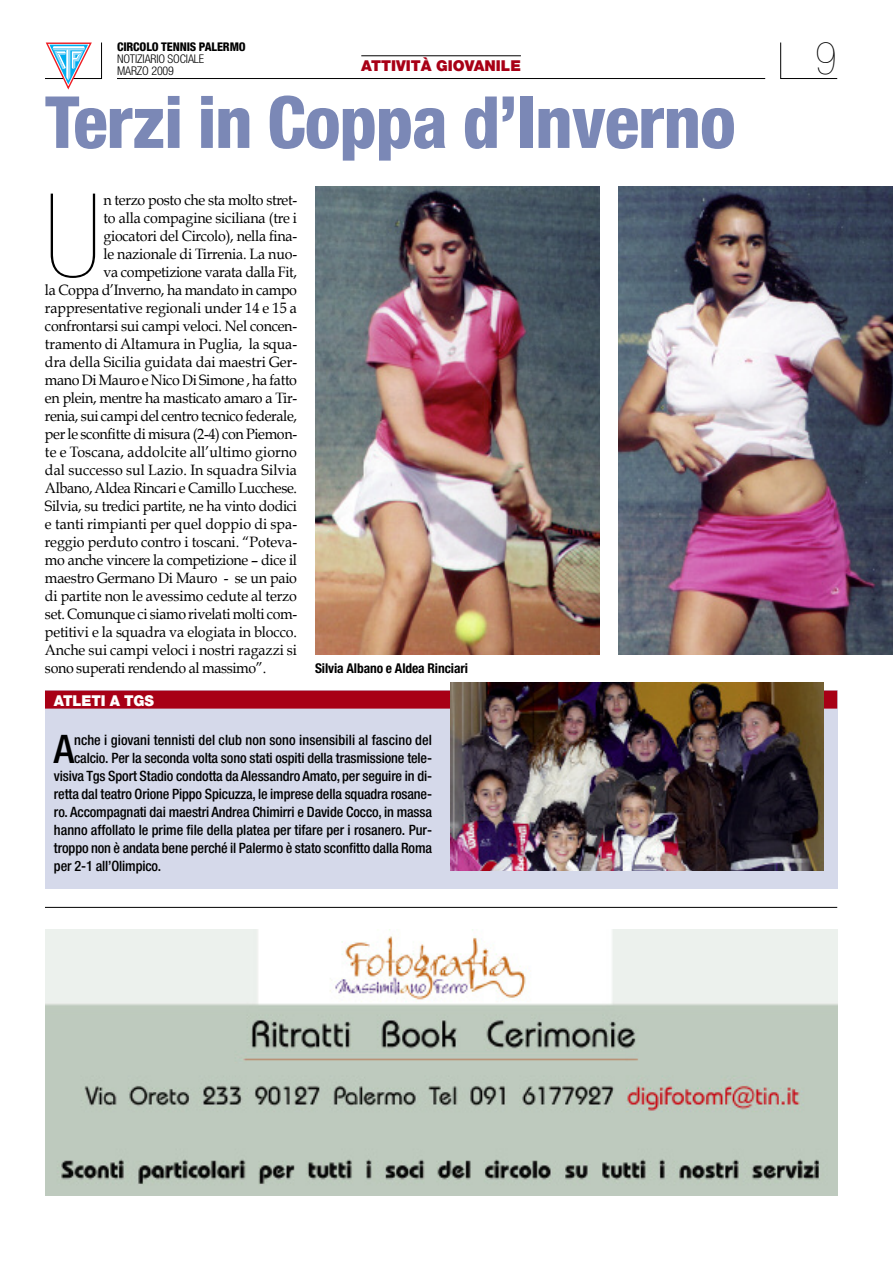
<style>
.page{position:relative;width:893px;height:1263px;background:#fff}
.page>*{position:absolute;margin:0;border:0;box-sizing:border-box;transform-origin:0 0}
.t1{font:900 condensed 116.1px "Helvetica Neue";color:#000}
.t2{font:800 condensed 72px "Helvetica Neue";letter-spacing:-.015em;color:#7b88b6}
.t3{font:900 condensed 45px "Helvetica Neue";color:#000}
.t4{font:500 condensed 39.45px "Helvetica Neue";color:#000}
.t5{font:15px "Book Antiqua";letter-spacing:-.02em;color:#000;scale:.95 1}
.t6{font:15px "Book Antiqua";letter-spacing:.005em;color:#000;scale:.95 1}
.t7{font:15px "Book Antiqua";color:#000;scale:.95 1}
.t8{font:900 15px "Helvetica Neue";color:#a80016}
.t9{font:900 15px "Helvetica Neue";letter-spacing:-.005em;color:#fff;scale:.95 1}
.t10{font:500 condensed 14.25px "Helvetica Neue";letter-spacing:-.01em;color:#000}
.t11{font:700 condensed 13.5px "Helvetica Neue";letter-spacing:-.005em;color:#000}
.t12{font:300 condensed 12px/12px "Helvetica Neue";letter-spacing:-.01em;color:#000}
.t13{font:800 condensed 12px "Helvetica Neue";letter-spacing:-.01em;color:#000}
</style>
<div class="page">
<svg style="left:780px;top:42px;width:58px;height:37px"></svg>
<svg style="left:45px;top:42px;width:57px;height:47px"></svg>
<hr style="left:117px;top:78px;width:648px;height:1px;background:#000">
<hr style="left:361px;top:55px;width:160px;height:1px;background:#000">
<img style="left:315px;top:187px;width:285px;height:468px">
<img style="left:618px;top:187px;width:275px;height:468px">
<img style="left:45px;top:930px;width:792px;height:265px">
<hr style="left:45px;top:907px;width:792px;height:1px;background:#000">
<div style="left:45px;top:691px;width:792px;height:198px;background:#d5d9ea"></div>
<div style="left:45px;top:691px;width:792px;height:18px;background:#a80016"></div>
<img style="left:451px;top:683px;width:372px;height:188px">
<p class="t13" style="left:117px;top:43px;width:130px">CIRCOLO TENNIS PALERMO</p>
<p class="t12" style="left:117px;top:54px;width:89px">NOTIZIARIO SOCIALE<br>MARZO 2009</p>
<p class="t8" style="left:361px;top:61px;width:161px">ATTIVITÀ GIOVANILE</p>
<h2 class="t2" style="left:45px;top:97px;width:692px">Terzi in Coppa d’Inverno</h2>
<h1 class="t1" style="left:45px;top:194px;width:57px">U</h1>
<p class="t5" style="left:103px;top:191px;width:205px">n terzo posto che sta molto stret-</p>
<p class="t5" style="left:103px;top:209px;width:205px">to alla compagine siciliana (tre i</p>
<p class="t5" style="left:103px;top:227px;width:205px">giocatori del Circolo), nella fina-</p>
<p class="t5" style="left:103px;top:245px;width:205px">le nazionale di Tirrenia. La nuo-</p>
<p class="t5" style="left:103px;top:263px;width:205px">va competizione varata dalla Fit,</p>
<p class="t5" style="left:45px;top:281px;width:267px">la Coppa d’Inverno, ha mandato in campo</p>
<p class="t5" style="left:45px;top:299px;width:267px">rappresentative regionali under 14 e 15 a</p>
<p class="t5" style="left:45px;top:317px;width:267px">confrontarsi sui campi veloci. Nel concen-</p>
<p class="t5" style="left:45px;top:335px;width:267px">tramento di Altamura in Puglia, la squa-</p>
<p class="t7" style="left:45px;top:353px;width:267px">dra della Sicilia guidata dai maestri Ger-</p>
<p class="t5" style="left:45px;top:371px;width:267px">mano Di Mauro e Nico Di Simone , ha fatto</p>
<p class="t5" style="left:45px;top:389px;width:267px">en plein, mentre ha masticato amaro a Tir-</p>
<p class="t5" style="left:45px;top:407px;width:267px">renia, sui campi del centro tecnico federale,</p>
<p class="t5" style="left:45px;top:425px;width:267px">per le sconfitte di misura (2-4) con Piemon-</p>
<p class="t6" style="left:45px;top:443px;width:267px">te e Toscana, addolcite all’ultimo giorno</p>
<p class="t6" style="left:45px;top:461px;width:267px">dal successo sul Lazio. In squadra Silvia</p>
<p class="t5" style="left:45px;top:479px;width:267px">Albano, Aldea Rincari e Camillo Lucchese.</p>
<p class="t5" style="left:45px;top:497px;width:267px">Silvia, su tredici partite, ne ha vinto dodici</p>
<p class="t6" style="left:45px;top:515px;width:267px">e tanti rimpianti per quel doppio di spa-</p>
<p class="t5" style="left:45px;top:533px;width:267px">reggio perduto contro i toscani. “Poteva-</p>
<p class="t5" style="left:45px;top:551px;width:267px">mo anche vincere la competizione – dice il</p>
<p class="t5" style="left:45px;top:569px;width:267px">maestro Germano Di Mauro - se un paio</p>
<p class="t5" style="left:45px;top:587px;width:267px">di partite non le avessimo cedute al terzo</p>
<p class="t5" style="left:45px;top:605px;width:267px">set. Comunque ci siamo rivelati molti com-</p>
<p class="t5" style="left:45px;top:623px;width:267px">petitivi e la squadra va elogiata in blocco.</p>
<p class="t5" style="left:45px;top:641px;width:267px">Anche sui campi veloci i nostri ragazzi si</p>
<p class="t5" style="left:45px;top:659px;width:234px">sono superati rendendo al massimo”.</p>
<p class="t11" style="left:315px;top:663px;width:154px">Silvia Albano e Aldea Rinciari</p>
<p class="t9" style="left:54px;top:695px;width:107px">ATLETI A TGS</p>
<h3 class="t4" style="left:54px;top:734px;width:22px">A</h3>
<p class="t10" style="left:74px;top:734px;width:360px">nche i giovani tennisti del club non sono insensibili al fascino del</p>
<p class="t10" style="left:74px;top:752px;width:360px">calcio. Per la seconda volta sono stati ospiti della trasmissione tele-</p>
<p class="t10" style="left:54px;top:770px;width:380px">visiva Tgs Sport Stadio condotta da Alessandro Amato, per seguire in di-</p>
<p class="t10" style="left:54px;top:788px;width:380px">retta dal teatro Orione Pippo Spicuzza, le imprese della squadra rosane-</p>
<p class="t10" style="left:54px;top:806px;width:380px">ro. Accompagnati dai maestri Andrea Chimirri e Davide Cocco, in massa</p>
<p class="t10" style="left:54px;top:824px;width:380px">hanno affollato le prime file della platea per tifare per i rosanero. Pur-</p>
<p class="t10" style="left:54px;top:842px;width:380px">troppo non è andata bene perché il Palermo è stato sconfitto dalla Roma</p>
<p class="t10" style="left:54px;top:860px;width:109px">per 2-1 all’Olimpico.</p>
<h3 class="t3" style="left:815px;top:42px;width:23px">9</h3>
</div>
